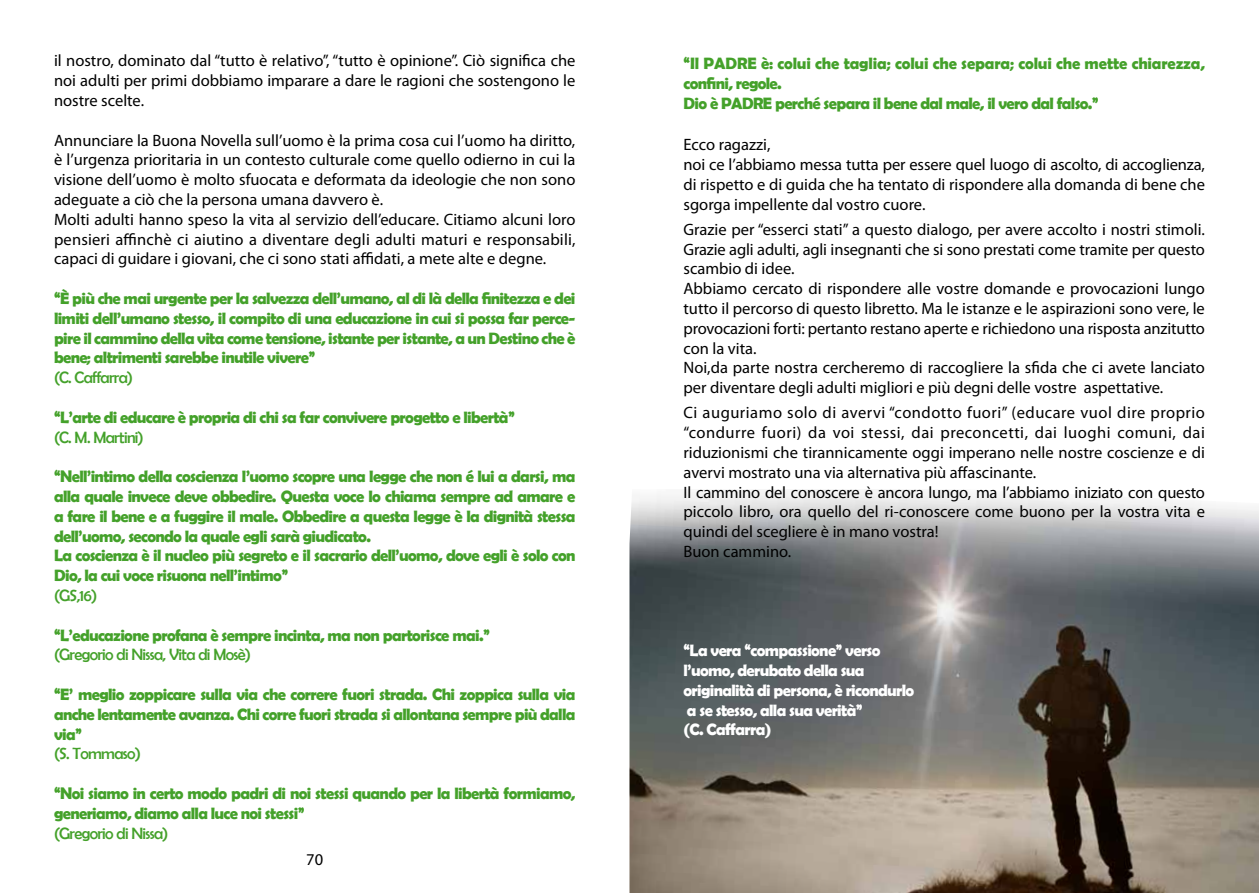
<style>
.page{position:relative;width:1259px;height:893px;background:#fff}
.page>*{position:absolute;margin:0;border:0;box-sizing:border-box;transform-origin:0 0}
.t1{font:16.5px/19.8px "Myriad Pro";color:#000}
.t2{font:700 16.5px/19.8px "Berlin Sans FB Demi";letter-spacing:-.04em;color:#44a12a;text-align:justify}
.t3{font:700 16.5px/19.8px "Berlin Sans FB Demi";letter-spacing:-.01em;color:#44a12a}
.t4{font:700 16.5px/19.8px "Berlin Sans FB Demi";letter-spacing:-.04em;color:#fff}
.t5{font:16.5px "Berlin Sans FB";letter-spacing:-.04em;color:#44a12a}
</style>
<div class="page">
<img style="left:629px;top:490px;width:630px;height:403px">
<p class="t1" style="left:54px;top:51px;width:523px;text-align:justify">il nostro, dominato dal “tutto è relativo”, “tutto è opinione”. Ciò significa che noi adulti per primi dobbiamo imparare a dare le ragioni che sostengono le nostre scelte.</p>
<p class="t1" style="left:54px;top:130px;width:523px">Annunciare la Buona Novella sull’uomo è la prima cosa cui l’uomo ha diritto, è l’urgenza prioritaria in un contesto culturale come quello odierno in cui la visione dell’uomo è molto sfuocata e deformata da ideologie che non sono adeguate a ciò che la persona umana davvero è.<br>Molti adulti hanno speso la vita al servizio dell’educare. Citiamo alcuni loro pensieri affinchè ci aiutino a diventare degli adulti maturi e responsabili, capaci di guidare i giovani, che ci sono stati affidati, a mete alte e degne.</p>
<p class="t2" style="left:54px;top:288px;width:523px">“È più che mai urgente per la salvezza dell’umano, al di là della finitezza e dei limiti dell’umano stesso, il compito di una educazione in cui si possa far perce&shy;pire il cammino della vita come tensione, istante per istante, a un Destino che è bene; altrimenti sarebbe inutile vivere”</p>
<p class="t5" style="left:54px;top:368px;width:81px">(C. Caffarra)</p>
<p class="t2" style="left:54px;top:407px;width:462px">“L’arte di educare è propria di chi sa far convivere progetto e libertà”</p>
<p class="t5" style="left:54px;top:428px;width:91px">(C. M. Martini)</p>
<p class="t2" style="left:54px;top:466px;width:523px;text-align:left">“Nell’intimo della coscienza l’uomo scopre una legge che non é lui a darsi, ma alla quale invece deve obbedire. Questa voce lo chiama sempre ad amare e a fare il bene e a fuggire il male. Obbedire a questa legge è la dignità stessa dell’uomo, secondo la quale egli sarà giudicato.<br>La coscienza è il nucleo più segreto e il sacrario dell’uomo, dove egli è solo con Dio, la cui voce risuona nell’intimo”</p>
<p class="t5" style="left:54px;top:586px;width:45px">(GS,16)</p>
<p class="t2" style="left:54px;top:625px;width:437px">“L’educazione profana è sempre incinta, ma non partorisce mai.”</p>
<p class="t5" style="left:54px;top:646px;width:198px">(Gregorio di Nissa, Vita di Mosè)</p>
<p class="t2" style="left:54px;top:684px;width:523px">“E’ meglio zoppicare sulla via che correre fuori strada. Chi zoppica sulla via anche lentamente avanza. Chi corre fuori strada si allontana sempre più dalla via”</p>
<p class="t5" style="left:54px;top:745px;width:88px">(S. Tommaso)</p>
<p class="t2" style="left:54px;top:783px;width:523px">“Noi siamo in certo modo padri di noi stessi quando per la libertà formiamo, generiamo, diamo alla luce noi stessi”</p>
<p class="t5" style="left:54px;top:824px;width:116px">(Gregorio di Nissa)</p>
<p class="t1" style="left:306px;top:849px;width:18px">70</p>
<p class="t3" style="left:683px;top:53px;width:523px">“Il PADRE è: colui che taglia; colui che separa; colui che mette chiarezza, confini, regole.<br>Dio è PADRE perché separa il bene dal male, il vero dal falso.”</p>
<p class="t1" style="left:683px;top:135px;width:523px">Ecco ragazzi,<br>noi ce l’abbiamo messa tutta per essere quel luogo di ascolto, di accoglienza, di rispetto e di guida che ha tentato di rispondere alla domanda di bene che sgorga impellente dal vostro cuore.</p>
<p class="t1" style="left:683px;top:219px;width:523px">Grazie per “esserci stati” a questo dialogo, per avere accolto i nostri stimoli.<br>Grazie agli adulti, agli insegnanti che si sono prestati come tramite per questo scambio di idee.<br>Abbiamo cercato di rispondere alle vostre domande e provocazioni lungo tutto il percorso di questo libretto. Ma le istanze e le aspirazioni sono vere, le provocazioni forti: pertanto restano aperte e richiedono una risposta anzitutto con la vita.<br>Noi,da parte nostra cercheremo di raccogliere la sfida che ci avete lanciato per diventare degli adulti migliori e più degni delle vostre aspettative.</p>
<p class="t1" style="left:683px;top:403px;width:523px">Ci auguriamo solo di avervi “condotto fuori” (educare vuol dire proprio “condurre fuori) da voi stessi, dai preconcetti, dai luoghi comuni, dai riduzionismi che tirannicamente oggi imperano nelle nostre coscienze e di avervi mostrato una via alternativa più affascinante.<br>Il cammino del conoscere è ancora lungo, ma l’abbiamo iniziato con questo piccolo libro, ora quello del ri-conoscere come buono per la vostra vita e quindi del scegliere è in mano vostra!<br>Buon cammino.</p>
<p class="t4" style="left:683px;top:640px;width:232px">“La vera “compassione” verso l’uomo, derubato della sua originalità di persona, è ricondurlo a se stesso, alla sua verità”<br>(C. Caffarra)</p>
</div>
